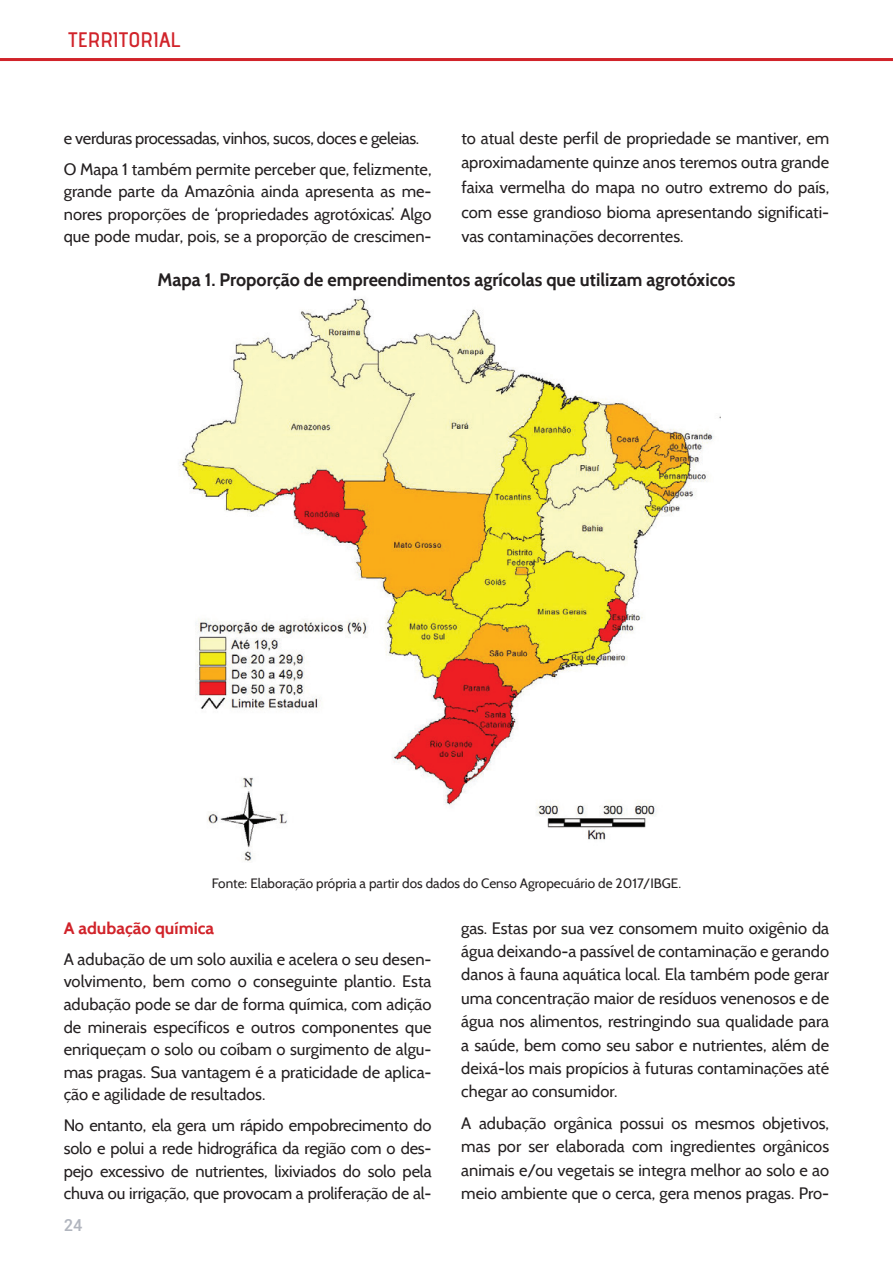
<style>
.page{position:relative;width:893px;height:1263px;background:#fff}
.page>*{position:absolute;margin:0;border:0;box-sizing:border-box;transform-origin:0 0}
.Paragraph_Style_blac{font:21px "advent Bd 2";color:#d1232a;scale:1.05 1}
.t1{font:700 18px "Cabin";color:#231f20}
.t2{font:16.5px/23.4px "Cabin";color:#231f20;text-align:justify}
.t3{font:16.5px "Cabin";letter-spacing:-.02em;color:#231f20}
.t4{font:700 16.5px "Cabin";color:#d1232a;scale:1.05 1}
.t5{font:500 16.5px "Roboto";color:#b1b5be}
.t6{font:13.5px "Cabin";color:#231f20}
</style>
<div class="page">
<hr style="left:0;top:58px;width:893px;height:3px;background:#d1232a">
<img style="left:179px;top:298px;width:541px;height:563px">
<p class="Paragraph_Style_blac" style="left:68px;top:26px;width:108px">TERRITORIAL</p>
<p class="t3" style="left:64px;top:128px;width:357px">e verduras processadas, vinhos, sucos, doces e geleias.</p>
<p class="t2" style="left:64px;top:158px;width:369px;line-height:22.5px">O Mapa 1 também permite perceber que, felizmente, grande parte da Amazônia ainda apresenta as me&shy;nores proporções de ‘propriedades agrotóxicas’. Algo que pode mudar, pois, se a proporção de crescimen-</p>
<p class="t2" style="left:461px;top:125px;width:369px;line-height:24.6px">to atual deste perfil de propriedade se mantiver, em aproximadamente quinze anos teremos outra grande faixa vermelha do mapa no outro extremo do país, com esse grandioso bioma apresentando significati&shy;vas contaminações decorrentes.</p>
<p class="t1" style="left:158px;top:269px;width:579px">Mapa 1. Proporção de empreendimentos agrícolas que utilizam agrotóxicos</p>
<p class="t6" style="left:212px;top:874px;width:471px">Fonte: Elaboração própria a partir dos dados do Censo Agropecuário de 2017/IBGE.</p>
<p class="t4" style="left:64px;top:918px;width:145px">A adubação química</p>
<p class="t2" style="left:64px;top:948px;width:369px;line-height:22.6px">A adubação de um solo auxilia e acelera o seu desen&shy;volvimento, bem como o conseguinte plantio. Esta adubação pode se dar de forma química, com adição de minerais específicos e outros componentes que enriqueçam o solo ou coíbam o surgimento de algu&shy;mas pragas. Sua vantagem é a praticidade de aplica&shy;ção e agilidade de resultados.</p>
<p class="t2" style="left:64px;top:1114px;width:369px;line-height:22.6px">No entanto, ela gera um rápido empobrecimento do solo e polui a rede hidrográfica da região com o des&shy;pejo excessivo de nutrientes, lixiviados do solo pela chuva ou irrigação, que provocam a proliferação de al-</p>
<p class="t2" style="left:461px;top:916px;width:369px">gas. Estas por sua vez consomem muito oxigênio da água deixando-a passível de contaminação e gerando danos à fauna aquática local. Ela também pode gerar uma concentração maior de resíduos venenosos e de água nos alimentos, restringindo sua qualidade para a saúde, bem como seu sabor e nutrientes, além de deixá-los mais propícios à futuras contaminações até chegar ao consumidor.</p>
<p class="t2" style="left:461px;top:1111px;width:369px">A adubação orgânica possui os mesmos objetivos, mas por ser elaborada com ingredientes orgânicos animais e/ou vegetais se integra melhor ao solo e ao meio ambiente que o cerca, gera menos pragas. Pro-</p>
<p class="t5" style="left:64px;top:1214px;width:20px">24</p>
</div>
